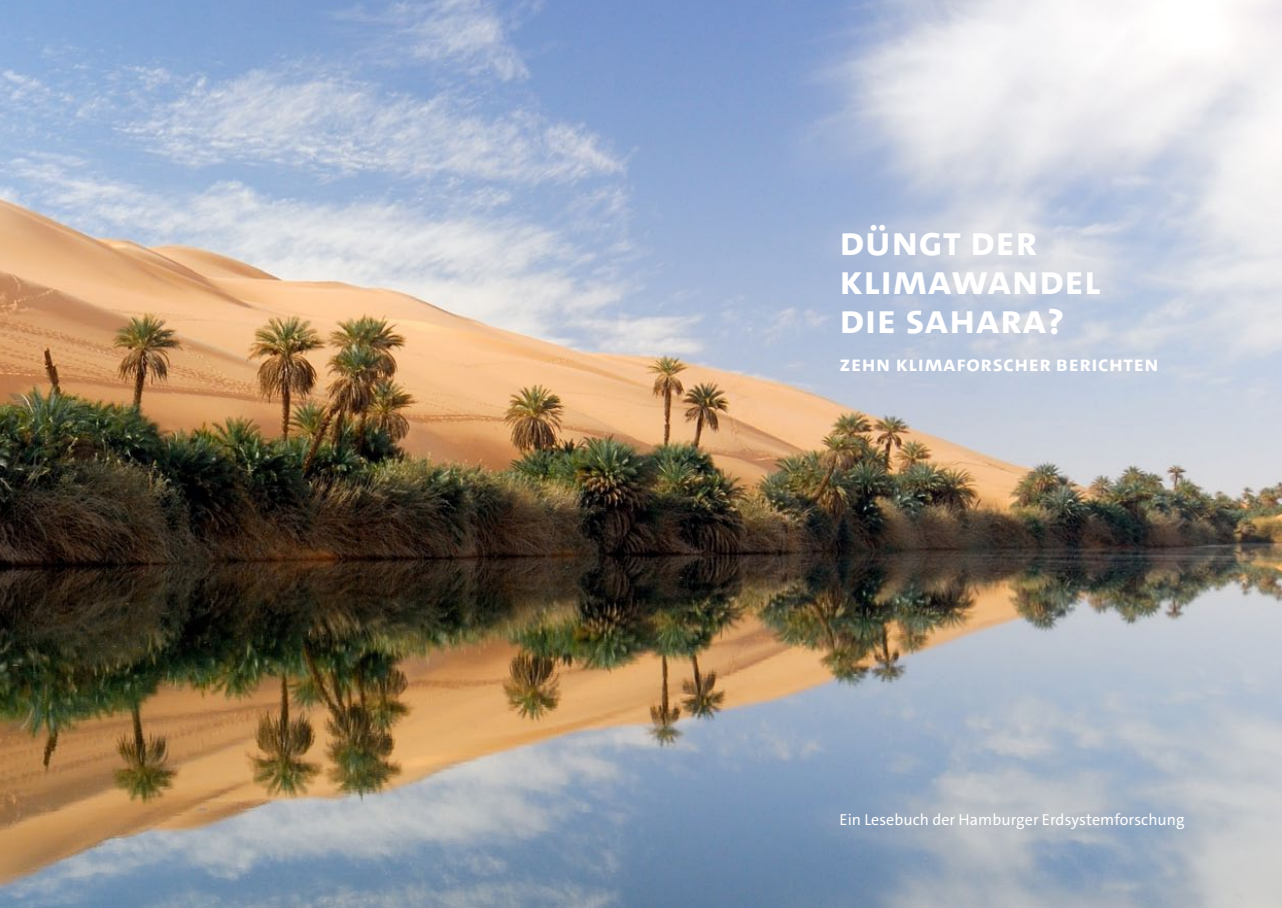
<style>
.page{position:relative;width:1282px;height:908px;background:#fff}
.page>*{position:absolute;margin:0;border:0;box-sizing:border-box;transform-origin:0 0}
.t1{font:42px/38.8px "The Sans UHH Bold Caps";letter-spacing:.01em;color:#fff}
.t2{font:22px "The Sans UHH Bold Caps";letter-spacing:.025em;color:#fff}
.t3{font:16px "The Sans UHH01";letter-spacing:.005em;color:#fff}
</style>
<div class="page">
<img style="left:0;top:0;width:1281px;height:907px">
<h1 class="t1" style="left:839px;top:222px;width:263px">düngt der klimawandel die sahara?</h1>
<h2 class="t2" style="left:839px;top:349px;width:320px">zehn klimaforscher berichten</h2>
<p class="t3" style="left:839px;top:808px;width:347px">Ein Lesebuch der Hamburger Erdsystemforschung</p>
</div>
